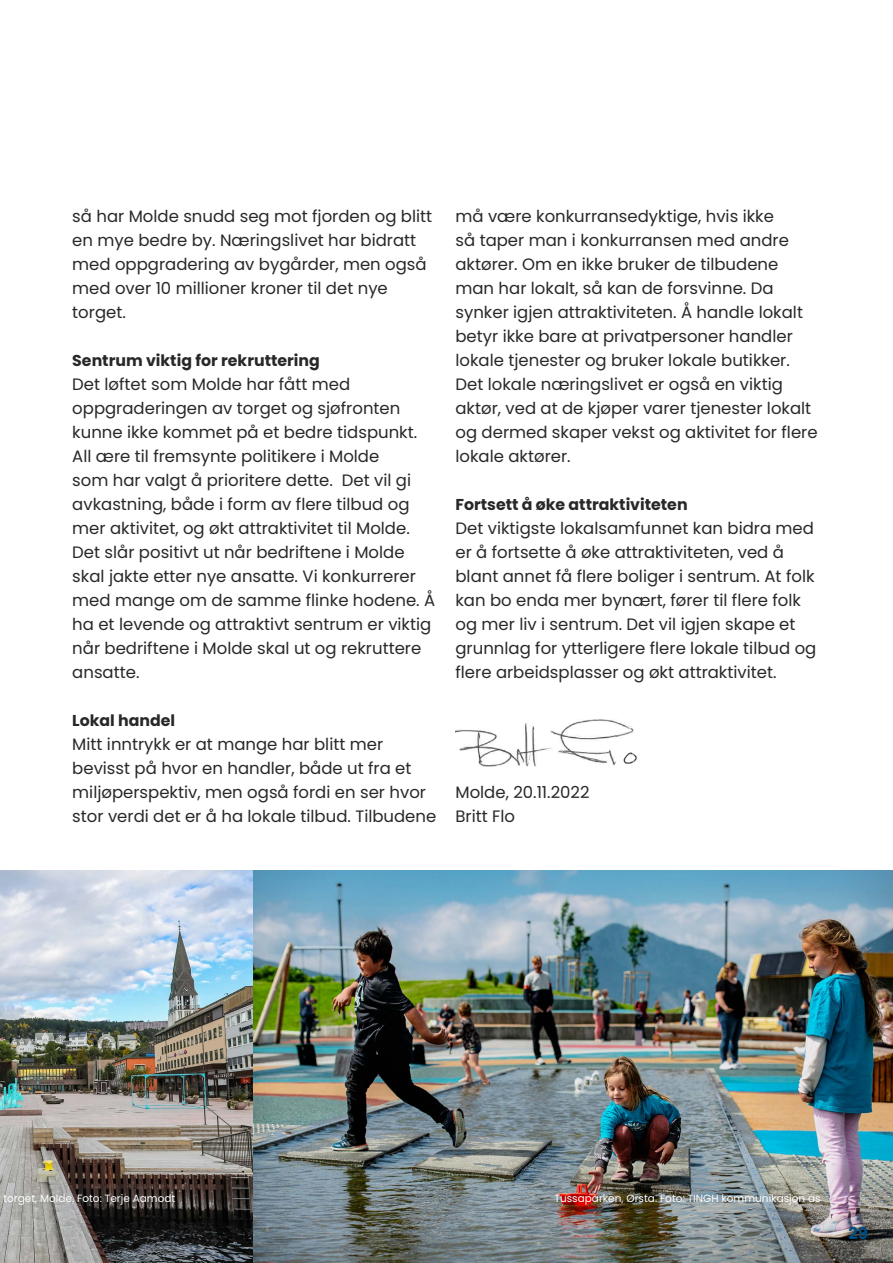
<style>
.page{position:relative;width:893px;height:1263px;background:#fff}
.page>*{position:absolute;margin:0;border:0;box-sizing:border-box;transform-origin:0 0}
.P_-_brødtekst{font:16.5px/24px "Poppins";color:#282827}
.t1{font:700 16.5px "Poppins";color:#004e81}
.P_-_brødtekst-2{font:700 15.75px "Poppins";color:#282827}
.Bildekreditering_kvi{font:10.5px "Poppins";color:#fff}
</style>
<div class="page">
<img style="left:0;top:870px;width:254px;height:393px">
<img style="left:254px;top:870px;width:639px;height:393px">
<img style="left:455px;top:719px;width:182px;height:48px">
<p class="P_-_brødtekst" style="left:72px;top:204px;width:361px">så har Molde snudd seg mot fjorden og blitt en mye bedre by. Næringslivet har bidratt med oppgradering av bygårder, men også med over 10 millioner kroner til det nye torget.</p>
<p class="P_-_brødtekst-2" style="left:72px;top:351px;width:249px">Sentrum viktig for rekruttering</p>
<p class="P_-_brødtekst" style="left:72px;top:372px;width:364px">Det løftet som Molde har fått med oppgraderingen av torget og sjøfronten kunne ikke kommet på et bedre tidspunkt.<br>All ære til fremsynte politikere i Molde<br>som har valgt å prioritere dette. Det vil gi avkastning, både i form av flere tilbud og mer aktivitet, og økt attraktivitet til Molde.<br>Det slår positivt ut når bedriftene i Molde skal jakte etter nye ansatte. Vi konkurrerer med mange om de samme flinke hodene. Å ha et levende og attraktivt sentrum er viktig når bedriftene i Molde skal ut og rekruttere ansatte.</p>
<p class="P_-_brødtekst-2" style="left:72px;top:711px;width:104px">Lokal handel</p>
<p class="P_-_brødtekst" style="left:72px;top:732px;width:366px">Mitt inntrykk er at mange har blitt mer bevisst på hvor en handler, både ut fra et miljøperspektiv, men også fordi en ser hvor stor verdi det er å ha lokale tilbud. Tilbudene</p>
<p class="P_-_brødtekst" style="left:455px;top:204px;width:364px">må være konkurransedyktige, hvis ikke<br>så taper man i konkurransen med andre aktører. Om en ikke bruker de tilbudene man har lokalt, så kan de forsvinne. Da synker igjen attraktiviteten. Å handle lokalt betyr ikke bare at privatpersoner handler lokale tjenester og bruker lokale butikker.<br>Det lokale næringslivet er også en viktig aktør, ved at de kjøper varer tjenester lokalt og dermed skaper vekst og aktivitet for flere lokale aktører.</p>
<p class="P_-_brødtekst-2" style="left:455px;top:495px;width:234px">Fortsett å øke attraktiviteten</p>
<p class="P_-_brødtekst" style="left:455px;top:516px;width:362px">Det viktigste lokalsamfunnet kan bidra med er å fortsette å øke attraktiviteten, ved å blant annet få flere boliger i sentrum. At folk kan bo enda mer bynært, fører til flere folk og mer liv i sentrum. Det vil igjen skape et grunnlag for ytterligere flere lokale tilbud og flere arbeidsplasser og økt attraktivitet.</p>
<p class="P_-_brødtekst" style="left:455px;top:780px;width:136px">Molde, 20.11.2022</p>
<p class="P_-_brødtekst" style="left:455px;top:804px;width:61px">Britt Flo</p>
<p class="Bildekreditering_kvi" style="left:3px;top:1192px;width:173px">torget, Molde. Foto: Terje Aamodt</p>
<p class="Bildekreditering_kvi" style="left:554px;top:1192px;width:268px">Tussaparken, Ørsta. Foto: TINGH kommunikasjon as</p>
<p class="t1" style="left:848px;top:1223px;width:21px">29</p>
</div>
